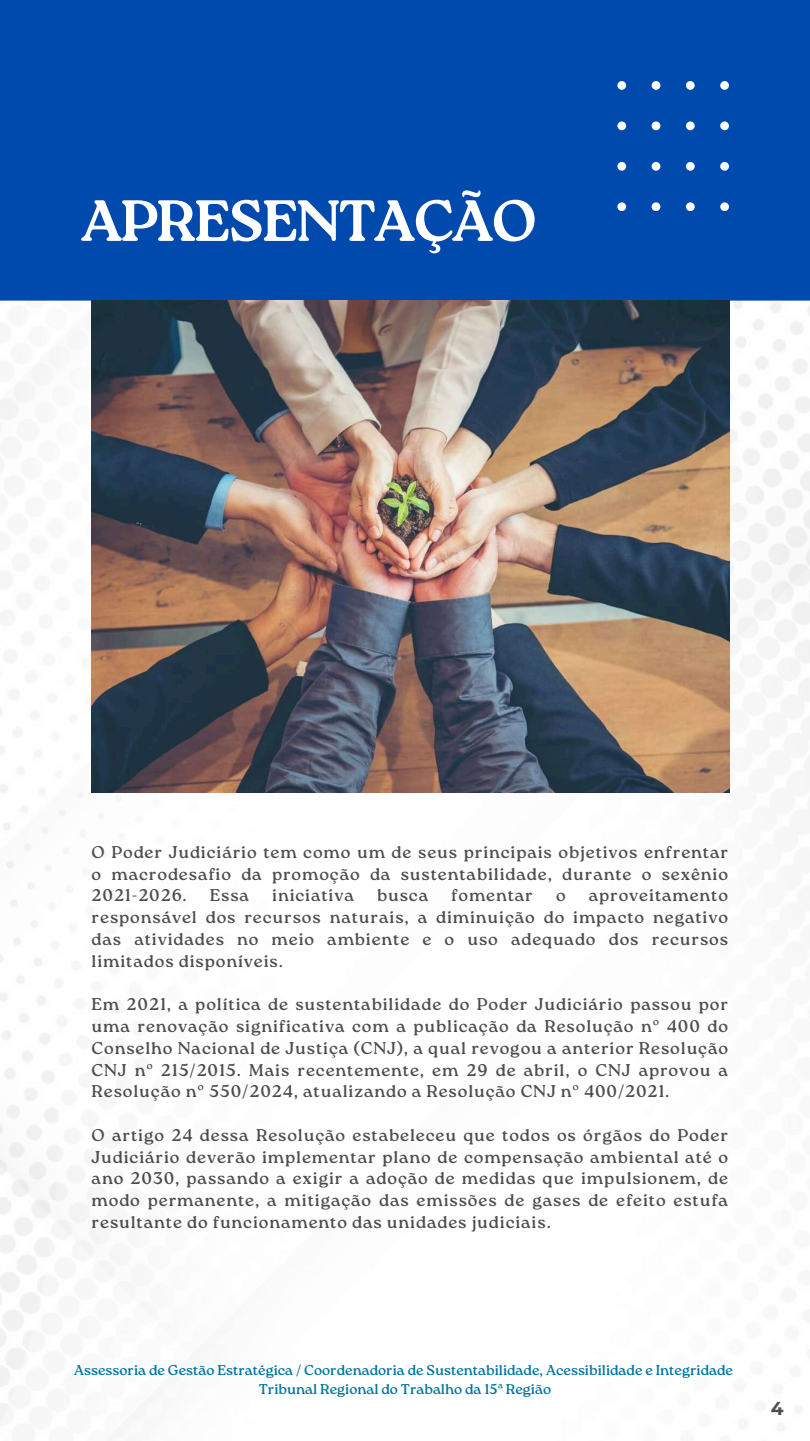
<style>
.page{position:relative;width:810px;height:1441px;background:#fff}
.page>*{position:absolute;margin:0;border:0;box-sizing:border-box;transform-origin:0 0}
.t1{font:700 58px "Roca One";letter-spacing:-.035em;color:#fff}
.t2{font:700 18.6px "Montserrat";color:#000}
.t3{font:17px/21.8px "Roca One";letter-spacing:.05em;color:#000;text-align:justify}
.t4{font:14.2px/19.5px "Roca One";color:#00759f;text-align:center}
</style>
<div class="page">
<img style="left:0;top:300px;width:810px;height:1140px">
<div style="left:0;top:0;width:810px;height:300px;background:#004aad"></div>
<svg style="left:617px;top:81px;width:112px;height:130px"></svg>
<img style="left:92px;top:300px;width:637px;height:492px">
<h1 class="t1" style="left:81px;top:187px;width:458px">APRESENTAÇÃO</h1>
<p class="t3" style="left:92px;top:841px;width:638px">O Poder Judiciário tem como um de seus principais objetivos enfrentar o macrodesafio da promoção da sustentabilidade, durante o sexênio 2021-2026.</p>
<p class="t3" style="left:210px;top:884px;width:41px">Essa</p>
<p class="t3" style="left:272px;top:884px;width:83px">iniciativa</p>
<p class="t3" style="left:377px;top:884px;width:53px">busca</p>
<p class="t3" style="left:451px;top:884px;width:83px">fomentar</p>
<p class="t3" style="left:556px;top:884px;width:11px">o</p>
<p class="t3" style="left:92px;top:884px;width:638px;text-indent:497px">aproveitamento responsável dos recursos naturais, a diminuição do impacto negativo das atividades no meio ambiente e o uso adequado dos recursos limitados disponíveis.</p>
<p class="t3" style="left:92px;top:993px;width:638px">Em 2021, a política de sustentabilidade do Poder Judiciário passou por uma renovação significativa com a publicação da Resolução nº 400 do Conselho Nacional de Justiça (CNJ), a qual revogou a anterior Resolução CNJ nº 215/2015. Mais recentemente, em 29 de abril, o CNJ aprovou a Resolução nº 550/2024, atualizando a Resolução CNJ nº 400/2021.</p>
<p class="t3" style="left:92px;top:1123px;width:638px">O artigo 24 dessa Resolução estabeleceu que todos os órgãos do Poder Judiciário deverão implementar plano de compensação ambiental até o ano 2030, passando a exigir a adoção de medidas que impulsionem, de modo permanente, a mitigação das emissões de gases de efeito estufa resultante do funcionamento das unidades judiciais.</p>
<p class="t4" style="left:74px;top:1359px;width:661px">Assessoria de Gestão Estratégica / Coordenadoria de Sustentabilidade, Acessibilidade e Integridade<br>Tribunal Regional do Trabalho da 15ª Região</p>
<p class="t2" style="left:771px;top:1396px;width:14px">4</p>
</div>
